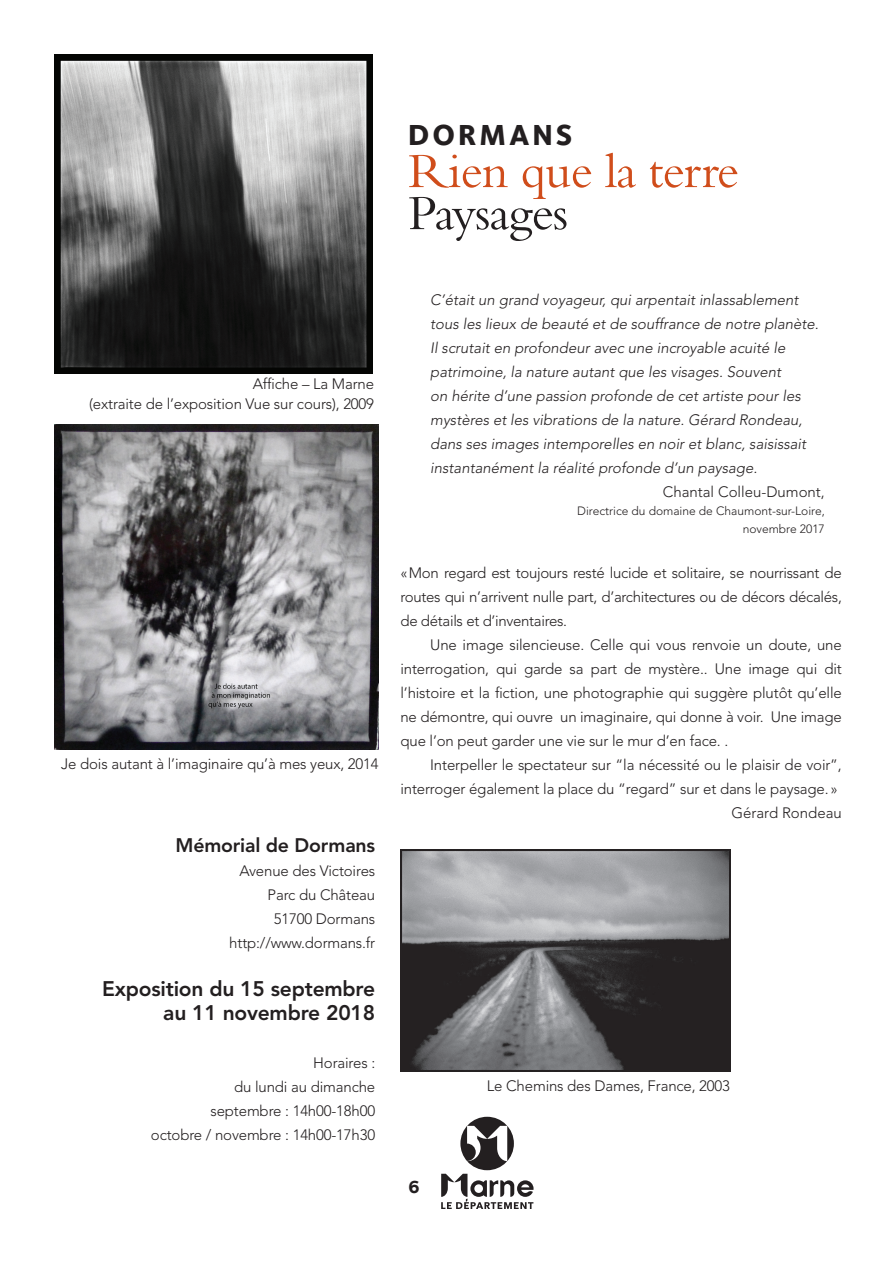
<style>
.page{position:relative;width:893px;height:1263px;background:#fff}
.page>*{position:absolute;margin:0;border:0;box-sizing:border-box;transform-origin:0 0}
.t1{font:51px "Bembo";letter-spacing:-.02em;color:#d04d1b}
.t2{font:51px "Bembo";letter-spacing:-.02em;color:#231f20}
.t3{font:800 30px "Foundry Sterling";letter-spacing:.1em;color:#231f20}
.t4{font:800 21px/24px "Avenir";letter-spacing:-.01em;color:#231f20;text-align:right}
.t5{font:800 19.5px "Avenir";letter-spacing:-.01em;color:#231f20}
.t6{font:800 18px "Foundry Sterling";color:#231f20}
.t7{font:300 15px/24px "Avenir";letter-spacing:-.01em;color:#231f20;text-align:right}
.t8{font:italic 300 15px/24px "Avenir";color:#231f20}
.t9{font:300 12px/18px "Avenir";color:#231f20;text-align:right}
</style>
<div class="page">
<svg style="left:441px;top:1117px;width:93px;height:92px"></svg>
<img style="left:54px;top:425px;width:325px;height:324px">
<img style="left:54px;top:54px;width:319px;height:320px">
<img style="left:400px;top:849px;width:330px;height:222px">
<p class="t7" style="left:89px;top:374px;width:286px;line-height:19.5px">Affiche – La Marne<br>(extraite de l’exposition Vue sur cours), 2009</p>
<p class="t7" style="left:61px;top:752px;width:319px">Je dois autant à l’imaginaire qu’à mes yeux, 2014</p>
<h3 class="t5" style="left:176px;top:833px;width:201px">Mémorial de Dormans</h3>
<p class="t7" style="left:229px;top:858px;width:147px">Avenue des Victoires<br>Parc du Château<br>51700 Dormans http://www.dormans.fr</p>
<h3 class="t4" style="left:102px;top:976px;width:275px">Exposition du 15 septembre au 11 novembre 2018</h3>
<p class="t7" style="left:151px;top:1050px;width:226px">Horaires :<br>du lundi au dimanche<br>septembre : 14h00-18h00<br>octobre / novembre : 14h00-17h30</p>
<h2 class="t3" style="left:408px;top:114px;width:166px">DORMANS</h2>
<h1 class="t1" style="left:408px;top:141px;width:332px">Rien que la terre</h1>
<h1 class="t2" style="left:408px;top:183px;width:161px">Paysages</h1>
<p class="t8" style="left:430px;top:288px;width:390px">C’était un grand voyageur, qui arpentait inlassablement tous les lieux de beauté et de souffrance de notre planète.<br>Il scrutait en profondeur avec une incroyable acuité le patrimoine, la nature autant que les visages. Souvent<br>on hérite d’une passion profonde de cet artiste pour les mystères et les vibrations de la nature. Gérard Rondeau, dans ses images intemporelles en noir et blanc, saisissait instantanément la réalité profonde d’un paysage.</p>
<p class="t7" style="left:663px;top:480px;width:164px">Chantal Colleu-Dumont,</p>
<p class="t9" style="left:577px;top:502px;width:249px">Directrice du domaine de Chaumont-sur-Loire, novembre 2017</p>
<p class="t7" style="left:400px;top:561px;width:443px;text-align:justify">«Mon regard est toujours resté lucide et solitaire, se nourrissant de routes qui n’arrivent nulle part, d’architectures ou de décors décalés, de détails et d’inventaires.</p>
<p class="t7" style="left:400px;top:633px;width:443px;text-align:justify;text-indent:30px">Une image silencieuse. Celle qui vous renvoie un doute, une interrogation, qui garde sa part de mystère.. Une image qui dit l’histoire et la fiction, une photographie qui suggère plutôt qu’elle ne démontre, qui ouvre un imaginaire, qui donne à voir. Une image que l’on peut garder une vie sur le mur d’en face. .</p>
<p class="t7" style="left:400px;top:753px;width:443px">Interpeller le spectateur sur “la nécessité ou le plaisir de voir”, interroger également la place du “regard” sur et dans le paysage.»<br>Gérard Rondeau</p>
<p class="t6" style="left:408px;top:1174px;width:13px">6</p>
<p class="t7" style="left:487px;top:1074px;width:245px">Le Chemins des Dames, France, 2003</p>
</div>
